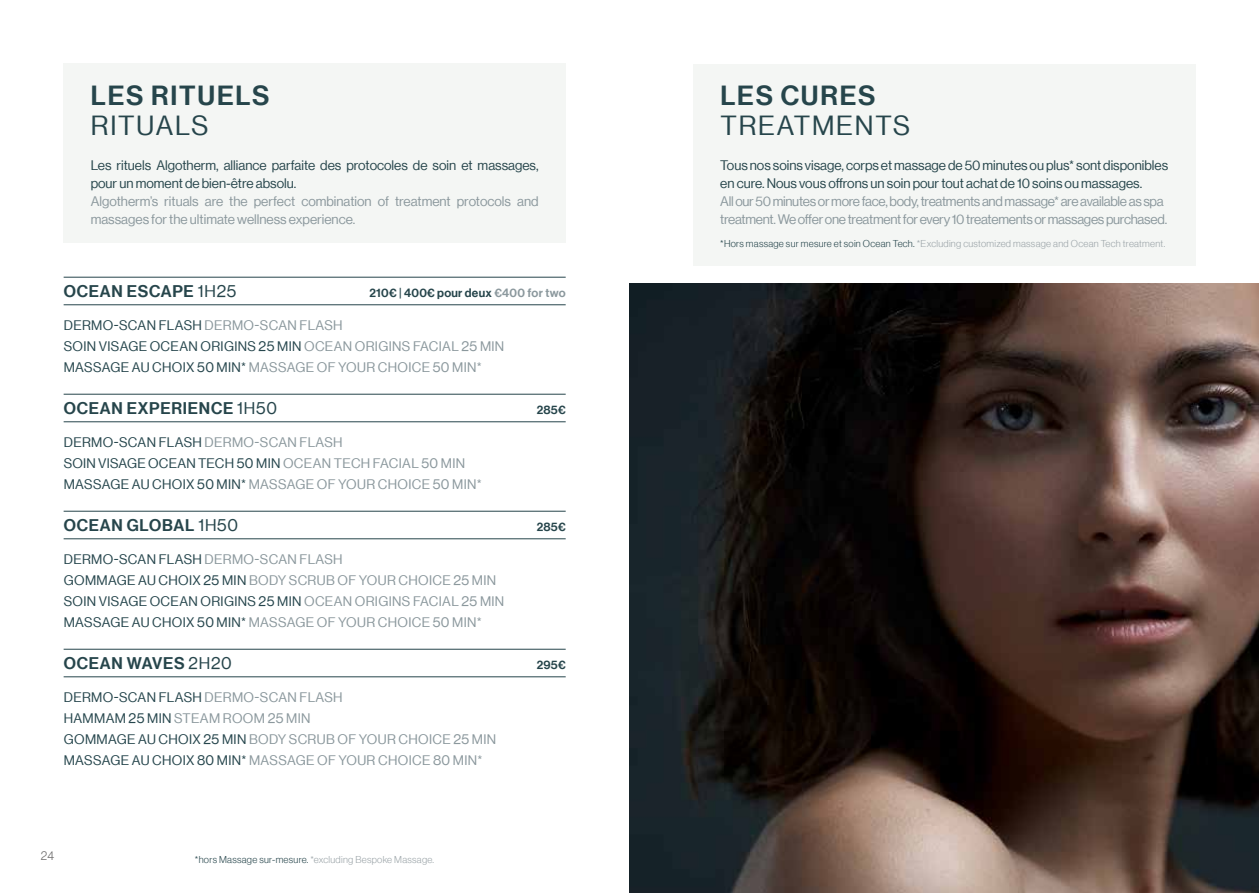
<style>
.page{position:relative;width:1259px;height:893px;background:#fff}
.page>*{position:absolute;margin:0;border:0;box-sizing:border-box;transform-origin:0 0}
.t1{font:27px "N Haas Grotesk DS Pro 65 Md";letter-spacing:.065em;color:#26454b}
.t2{font:27px "N Haas Grotesk DS Pro 55 Rg";letter-spacing:.065em;color:#26454b}
.t3{font:16.5px "N Haas Grotesk DS Pro 65 Md";letter-spacing:.045em;color:#26454b}
.t4{font:13.5px/21px "N Haas Grotesk DS Pro 55 Rg";letter-spacing:.025em;color:#8b989d}
.t5{font:13.5px/18px "N Haas Grotesk DS Pro 55 Rg";color:#26454b}
.t6{font:13.5px/18px "N Haas Grotesk DS Pro 55 Rg";letter-spacing:-.02em;color:#8b989d}
.t7{font:13.5px/18px "N Haas Grotesk DS Pro 55 Rg";color:#8b989d}
.t8{font:12px "N Haas Grotesk DS Pro 65 Md";letter-spacing:.02em;color:#26454b}
.t9{font:12px "N Haas Grotesk DS Pro 45 Lt";color:#706f6f}
.t10{font:9.75px "N Haas Grotesk DS Pro 45 Lt";letter-spacing:.03em;color:#9ba4a8}
.s1{font-family:"N Haas Grotesk DS Pro 55 Rg"}
.s2{color:#8b989d}
.s3{color:#26464d}
.s4{color:#26454b}
</style>
<div class="page">
<img style="left:629px;top:284px;width:630px;height:609px">
<div style="left:64px;top:64px;width:502px;height:179px;background:#f4f6f4"></div>
<div style="left:693px;top:64px;width:502px;height:202px;background:#f4f6f4"></div>
<hr style="left:64px;top:277px;width:502px;height:1px;background:#26454b">
<hr style="left:64px;top:305px;width:502px;height:1px;background:#26454b">
<hr style="left:64px;top:394px;width:502px;height:1px;background:#26454b">
<hr style="left:64px;top:422px;width:502px;height:1px;background:#26454b">
<hr style="left:64px;top:511px;width:502px;height:1px;background:#26454b">
<hr style="left:64px;top:539px;width:502px;height:1px;background:#26454b">
<hr style="left:64px;top:649px;width:502px;height:1px;background:#26454b">
<hr style="left:64px;top:677px;width:502px;height:1px;background:#26454b">
<h1 class="t1" style="left:91px;top:80px;width:180px">LES RITUELS</h1>
<h1 class="t2" style="left:91px;top:111px;width:119px">RITUALS</h1>
<p class="t5" style="left:91px;top:156px;width:449px">Les rituels Algotherm, alliance parfaite des protocoles de soin et massages, pour un moment de bien-être absolu.</p>
<p class="t7" style="left:91px;top:192px;width:449px">Algotherm’s rituals are the perfect combination of treatment protocols and massages for the ultimate wellness experience.</p>
<p class="t3" style="left:64px;top:281px;width:174px">OCEAN ESCAPE <span class="s1">1H25</span></p>
<p class="t8" style="left:369px;top:285px;width:198px">210€ | 400€ pour deux <span class="s2">€400 for two</span></p>
<p class="t4" style="left:64px;top:314px;width:442px"><span class="s3">DERMO-SCAN FLASH</span> DERMO-SCAN FLASH<br><span class="s3">SOIN VISAGE OCEAN ORIGINS 25 MIN</span> OCEAN ORIGINS FACIAL 25 MIN<br><span class="s3">MASSAGE AU CHOIX 50 MIN*</span> MASSAGE OF YOUR CHOICE 50 MIN*</p>
<p class="t3" style="left:64px;top:398px;width:215px">OCEAN EXPERIENCE <span class="s1">1H50</span></p>
<p class="t8" style="left:537px;top:402px;width:30px">285€</p>
<p class="t4" style="left:64px;top:431px;width:419px"><span class="s3">DERMO-SCAN FLASH</span> DERMO-SCAN FLASH<br><span class="s3">SOIN VISAGE OCEAN TECH 50 MIN</span> OCEAN TECH FACIAL 50 MIN<br><span class="s3">MASSAGE AU CHOIX 50 MIN*</span> MASSAGE OF YOUR CHOICE 50 MIN*</p>
<p class="t3" style="left:64px;top:515px;width:176px">OCEAN GLOBAL <span class="s1">1H50</span></p>
<p class="t8" style="left:537px;top:519px;width:30px">285€</p>
<p class="t4" style="left:64px;top:548px;width:442px"><span class="s3">DERMO-SCAN FLASH</span> DERMO-SCAN FLASH<br><span class="s3">GOMMAGE AU CHOIX 25 MIN</span> BODY SCRUB OF YOUR CHOICE 25 MIN <span class="s3">SOIN VISAGE OCEAN ORIGINS 25 MIN</span> OCEAN ORIGINS FACIAL 25 MIN <span class="s3">MASSAGE AU CHOIX 50 MIN*</span> MASSAGE OF YOUR CHOICE 50 MIN*</p>
<p class="t3" style="left:64px;top:653px;width:170px">OCEAN WAVES <span class="s1">2H20</span></p>
<p class="t8" style="left:537px;top:657px;width:31px">295€</p>
<p class="t4" style="left:64px;top:686px;width:434px"><span class="s3">DERMO-SCAN FLASH</span> DERMO-SCAN FLASH<br><span class="s3">HAMMAM 25 MIN</span> STEAM ROOM 25 MIN<br><span class="s3">GOMMAGE AU CHOIX 25 MIN</span> BODY SCRUB OF YOUR CHOICE 25 MIN <span class="s3">MASSAGE AU CHOIX 80 MIN*</span> MASSAGE OF YOUR CHOICE 80 MIN*</p>
<p class="t9" style="left:41px;top:849px;width:15px">24</p>
<p class="t10" style="left:195px;top:854px;width:241px"><span class="s4">*hors Massage sur-mesure.</span> *excluding Bespoke Massage.</p>
<h1 class="t1" style="left:720px;top:80px;width:157px">LES CURES</h1>
<h1 class="t2" style="left:720px;top:111px;width:191px">TREATMENTS</h1>
<p class="t5" style="left:720px;top:156px;width:449px">Tous nos soins visage, corps et massage de 50 minutes ou plus* sont disponibles en cure. Nous vous offrons un soin pour tout achat de 10 soins ou massages.</p>
<p class="t6" style="left:720px;top:192px;width:448px">All our 50 minutes or more face, body, treatments and massage* are available as spa treatment. We offer one treatment for every 10 treatements or massages purchased.</p>
<p class="t10" style="left:720px;top:238px;width:446px"><span class="s4">*Hors massage sur mesure et soin Ocean Tech.</span> *Excluding customized massage and Ocean Tech treatment.</p>
</div>
